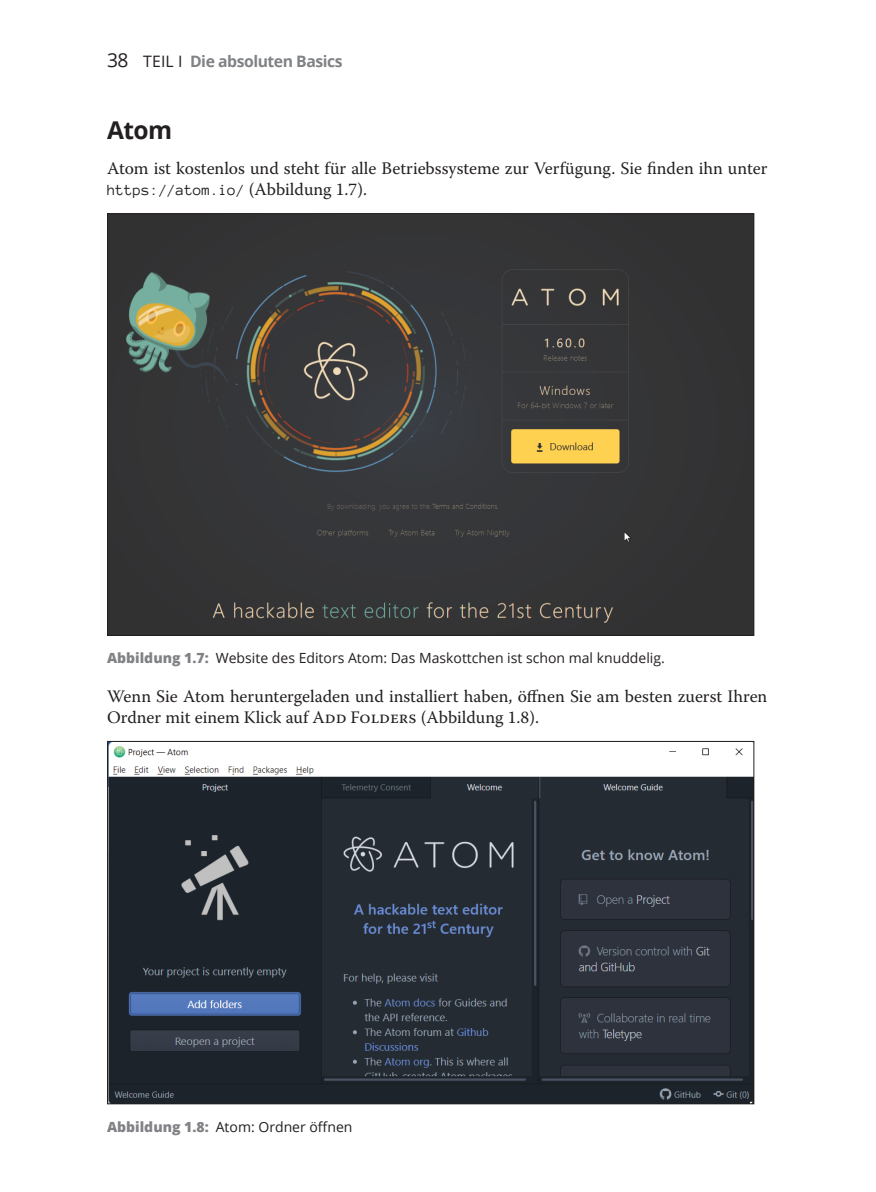
<style>
.page{position:relative;width:876px;height:1192px;background:#fff}
.page>*{position:absolute;margin:0;border:0;box-sizing:border-box;transform-origin:0 0}
.t1{font:700 24.5px "Open Sans";color:#231f20}
.t2{font:17.5px/21px "Warnock Pro";color:#231f20}
.t3{font:15.75px "Anonymous Pro";color:#231f20}
.t4{font:700 15.75px "Open Sans";letter-spacing:-.03em;color:#808285}
.t5{font:14px "Open Sans";color:#231f20}
.s1{font-weight:400;font-size:19.25px;color:#231f20}
.s2{font-weight:400;color:#231f20}
.s3{font-family:"Warnock Pro";font-size:17.5px}
.s4{font-weight:800;color:#808285}
</style>
<div class="page">
<img style="left:109px;top:215px;width:643px;height:418px">
<img style="left:109px;top:743px;width:643px;height:359px">
<p class="t4" style="left:107px;top:50px;width:237px"><span class="s1">38</span> <span class="s2">TEIL I</span> Die absoluten Basics</p>
<h1 class="t1" style="left:107px;top:112px;width:67px">Atom</h1>
<p class="t2" style="left:107px;top:158px;width:661px">Atom ist kostenlos und steht für alle Betriebssysteme zur Verfügung. Sie finden ihn unter</p>
<p class="t3" style="left:107px;top:181px;width:261px">https://atom.io/ <span class="s3">(Abbildung 1.7).</span></p>
<p class="t5" style="left:107px;top:648px;width:559px"><span class="s4">Abbildung 1.7:</span> Website des Editors Atom: Das Maskottchen ist schon mal knuddelig.</p>
<p class="t2" style="left:107px;top:685px;width:661px">Wenn Sie Atom heruntergeladen und installiert haben, öffnen Sie am besten zuerst Ihren<br>Ordner mit einem Klick auf Add Folders (Abbildung 1.8).</p>
<p class="t5" style="left:107px;top:1116px;width:247px"><span class="s4">Abbildung 1.8:</span> Atom: Ordner öffnen</p>
</div>
